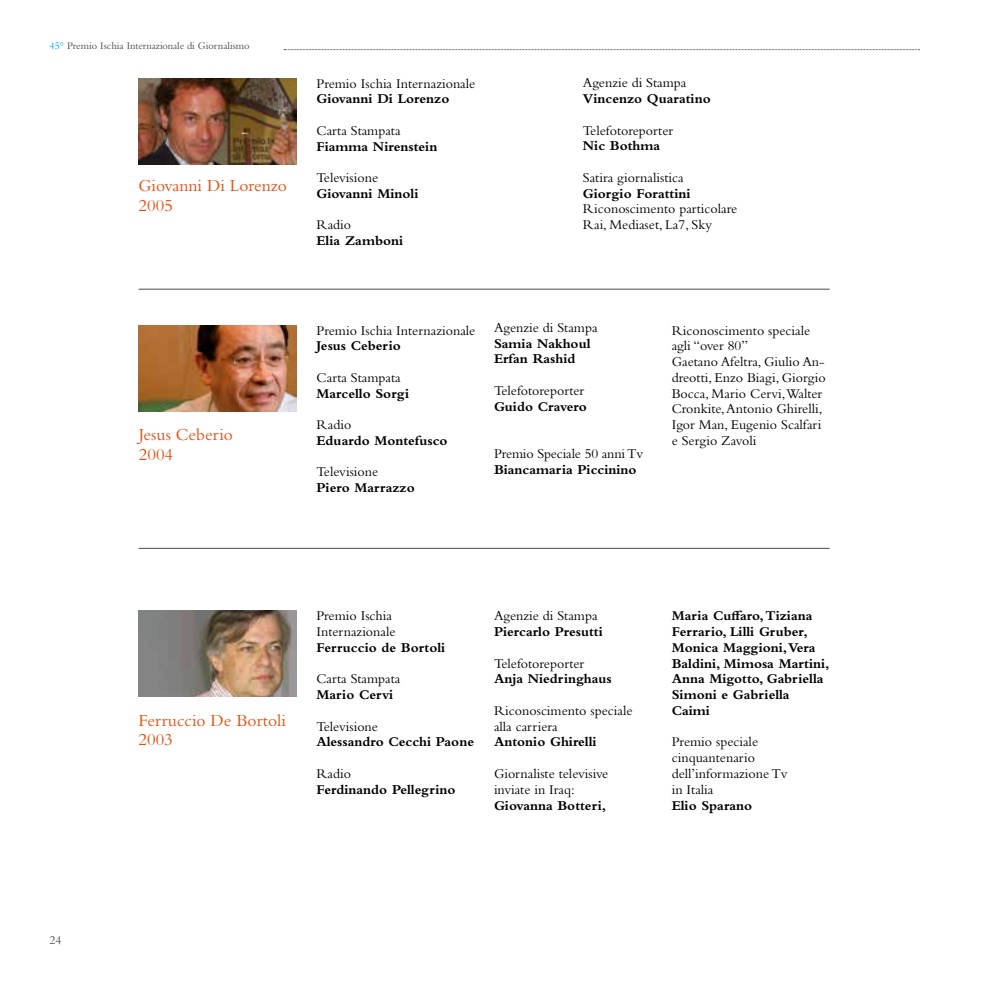
<style>
.page{position:relative;width:993px;height:993px;background:#fff}
.page>*{position:absolute;margin:0;border:0;box-sizing:border-box;transform-origin:0 0}
.t1{font:17.5px/19.2px "Bembo Std";color:#e94e0f}
.t2{font:14px/15.8px "Bembo Std";color:#000}
.t3{font:700 14px/15.8px "Bembo Std";color:#000}
.t4{font:12.25px "Bembo Std";color:#4a4a49}
.t5{font:10.5px "Bembo Std";color:#4a4a49}
.s1{color:#00ace9}
</style>
<div class="page">
<svg style="left:284px;top:49px;width:635px;height:1px"></svg>
<hr style="left:139px;top:289px;width:690px;height:1px;background:#4a4a49">
<hr style="left:139px;top:548px;width:690px;height:1px;background:#4a4a49">
<img style="left:138px;top:79px;width:158px;height:85px">
<img style="left:138px;top:325px;width:158px;height:86px">
<img style="left:138px;top:610px;width:158px;height:86px">
<p class="t5" style="left:50px;top:39px;width:201px"><span class="s1">45°</span> Premio Ischia Internazionale di Giornalismo</p>
<p class="t1" style="left:139px;top:176px;width:150px">Giovanni Di Lorenzo<br>2005</p>
<p class="t2" style="left:316px;top:75px;width:160px">Premio Ischia Internazionale</p>
<p class="t3" style="left:316px;top:91px;width:134px">Giovanni Di Lorenzo</p>
<p class="t2" style="left:316px;top:122px;width:86px">Carta Stampata</p>
<p class="t3" style="left:316px;top:138px;width:122px">Fiamma Nirenstein</p>
<p class="t2" style="left:316px;top:170px;width:63px">Televisione</p>
<p class="t3" style="left:316px;top:185px;width:103px">Giovanni Minoli</p>
<p class="t2" style="left:316px;top:217px;width:36px">Radio</p>
<p class="t3" style="left:316px;top:233px;width:88px">Elia Zamboni</p>
<p class="t2" style="left:582px;top:75px;width:105px">Agenzie di Stampa</p>
<p class="t3" style="left:582px;top:91px;width:129px">Vincenzo Quaratino</p>
<p class="t2" style="left:582px;top:122px;width:92px">Telefotoreporter</p>
<p class="t3" style="left:582px;top:138px;width:79px">Nic Bothma</p>
<p class="t2" style="left:582px;top:169px;width:102px">Satira giornalistica</p>
<p class="t3" style="left:582px;top:185px;width:109px">Giorgio Forattini</p>
<p class="t2" style="left:582px;top:201px;width:156px">Riconoscimento particolare<br>Rai, Mediaset, La7, Sky</p>
<p class="t1" style="left:139px;top:425px;width:96px">Jesus Ceberio<br>2004</p>
<p class="t2" style="left:316px;top:322px;width:160px">Premio Ischia Internazionale</p>
<p class="t3" style="left:316px;top:338px;width:86px">Jesus Ceberio</p>
<p class="t2" style="left:316px;top:369px;width:86px">Carta Stampata</p>
<p class="t3" style="left:316px;top:385px;width:94px">Marcello Sorgi</p>
<p class="t2" style="left:316px;top:416px;width:36px">Radio</p>
<p class="t3" style="left:316px;top:432px;width:132px">Eduardo Montefusco</p>
<p class="t2" style="left:316px;top:464px;width:63px">Televisione</p>
<p class="t3" style="left:316px;top:479px;width:100px">Piero Marrazzo</p>
<p class="t2" style="left:494px;top:319px;width:105px">Agenzie di Stampa</p>
<p class="t3" style="left:494px;top:335px;width:98px">Samia Nakhoul<br>Erfan Rashid</p>
<p class="t2" style="left:494px;top:382px;width:92px">Telefotoreporter</p>
<p class="t3" style="left:494px;top:398px;width:94px">Guido Cravero</p>
<p class="t2" style="left:494px;top:445px;width:151px">Premio Speciale 50 anni Tv</p>
<p class="t3" style="left:494px;top:461px;width:144px">Biancamaria Piccinino</p>
<p class="t2" style="left:671px;top:322px;width:155px">Riconoscimento speciale agli “over 80”<br>Gaetano Afeltra, Giulio An&shy;dreotti, Enzo Biagi, Giorgio<br>Bocca, Mario Cervi,Walter<br>Cronkite, Antonio Ghirelli,<br>Igor Man, Eugenio Scalfari e Sergio Zavoli</p>
<p class="t1" style="left:138px;top:710px;width:149px">Ferruccio De Bortoli<br>2003</p>
<p class="t2" style="left:316px;top:607px;width:81px">Premio Ischia<br>Internazionale</p>
<p class="t3" style="left:316px;top:639px;width:130px">Ferruccio de Bortoli</p>
<p class="t2" style="left:316px;top:670px;width:86px">Carta Stampata</p>
<p class="t3" style="left:316px;top:686px;width:78px">Mario Cervi</p>
<p class="t2" style="left:316px;top:718px;width:63px">Televisione</p>
<p class="t3" style="left:316px;top:733px;width:159px">Alessandro Cecchi Paone</p>
<p class="t2" style="left:316px;top:765px;width:36px">Radio</p>
<p class="t3" style="left:316px;top:781px;width:141px">Ferdinando Pellegrino</p>
<p class="t2" style="left:494px;top:607px;width:105px">Agenzie di Stampa</p>
<p class="t3" style="left:494px;top:623px;width:110px">Piercarlo Presutti</p>
<p class="t2" style="left:494px;top:655px;width:92px">Telefotoreporter</p>
<p class="t3" style="left:494px;top:670px;width:119px">Anja Niedringhaus</p>
<p class="t2" style="left:494px;top:702px;width:140px">Riconoscimento speciale alla carriera</p>
<p class="t3" style="left:494px;top:733px;width:104px">Antonio Ghirelli</p>
<p class="t2" style="left:494px;top:765px;width:116px">Giornaliste televisive inviate in Iraq:</p>
<p class="t3" style="left:494px;top:796px;width:114px">Giovanna Botteri,</p>
<p class="t3" style="left:671px;top:607px;width:159px">Maria Cuffaro, Tiziana<br>Ferrario, Lilli Gruber,<br>Monica Maggioni, Vera<br>Baldini, Mimosa Martini,<br>Anna Migotto, Gabriella<br>Simoni e Gabriella<br>Caimi</p>
<p class="t2" style="left:671px;top:733px;width:117px">Premio speciale cinquantenario dell’informazione Tv in Italia</p>
<p class="t3" style="left:671px;top:796px;width:82px">Elio Sparano</p>
<p class="t4" style="left:50px;top:933px;width:14px">24</p>
</div>
